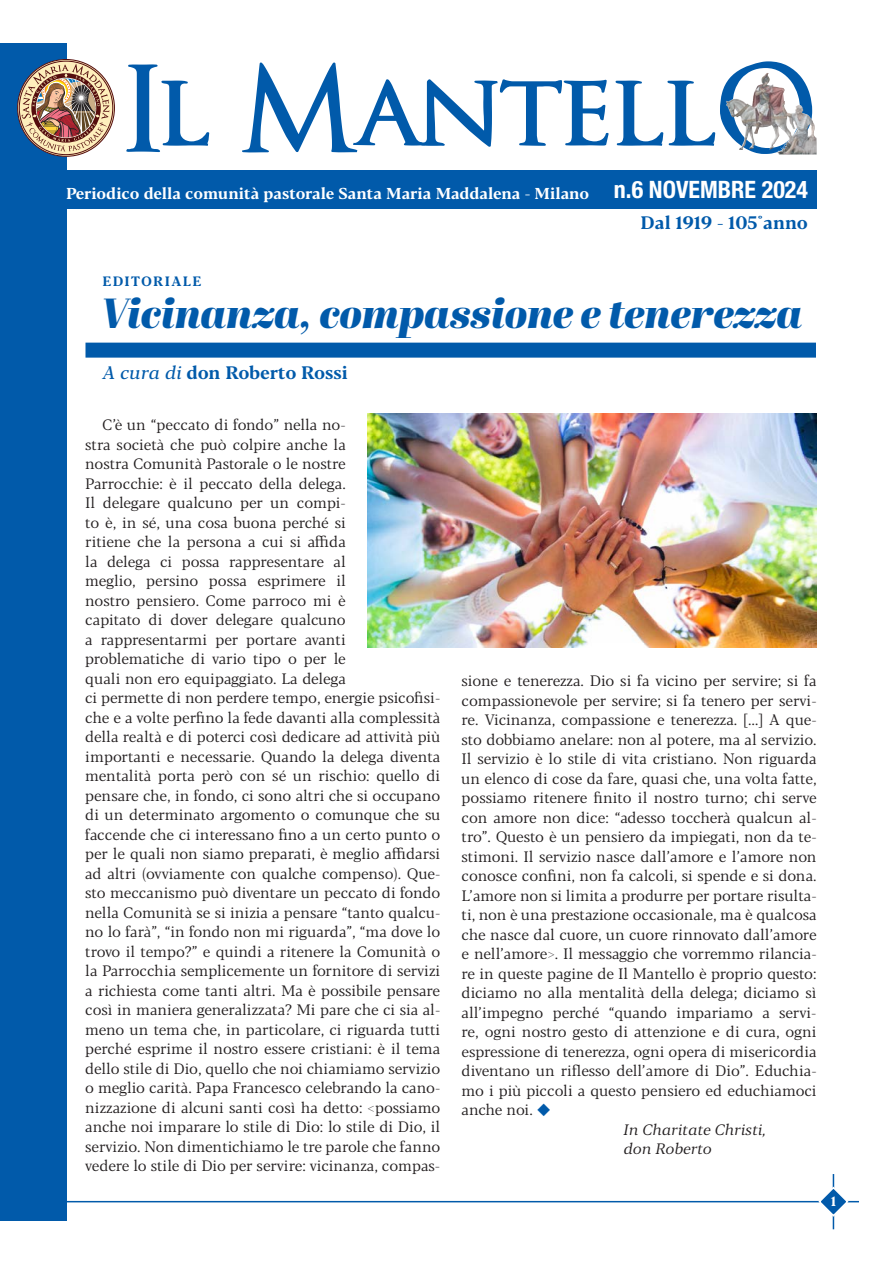
<style>
.page{position:relative;width:893px;height:1263px;background:#fff}
.page>*{position:absolute;margin:0;border:0;box-sizing:border-box;transform-origin:0 0}
.t1{font:italic 42px "Abril W01 Fatface";letter-spacing:-.01em;color:#015aaa}
.t2{font:700 condensed 24px "Helvetica Neue LT Std";color:#fff}
.t3{font:700 18px "Blacker Pro Tx";color:#015aaa}
.t4{font:700 15.75px "Blacker Pro Tx";color:#fff}
.t5{font:15px/19.5px "Blacker Pro Tx";color:#231f20}
.t6{font:italic 15px "Blacker Pro Tx";color:#231f20}
.t7{font:15px "Blacker Pro Tx";letter-spacing:-.025em;color:#231f20}
.t8{font:700 13.5px "Blacker Pro Tx";letter-spacing:.1em;color:#015aaa}
.t9{font:700 13.5px "Blacker Pro Tx";color:#fff}
.s1{font-weight:400;font-style:italic}
.s2{color:#015aaa}
</style>
<div class="page">
<div style="left:0;top:43px;width:66px;height:1177px;background:#015aaa"></div>
<hr style="left:833px;top:1174px;width:1px;height:55px;background:#015aaa">
<hr style="left:51px;top:1201px;width:808px;height:1px;background:#015aaa">
<svg style="left:817px;top:1185px;width:32px;height:33px"></svg>
<svg style="left:126px;top:61px;width:686px;height:93px"></svg>
<div style="left:57px;top:170px;width:759px;height:39px;background:#015aaa"></div>
<img style="left:726px;top:73px;width:63px;height:77px">
<div style="left:85px;top:343px;width:731px;height:15px;background:#015aaa"></div>
<img style="left:367px;top:413px;width:449px;height:235px">
<img style="left:18px;top:59px;width:96px;height:97px">
<p class="t4" style="left:66px;top:182px;width:525px">Periodico della comunità pastorale Santa Maria Maddalena - Milano</p>
<h2 class="t2" style="left:614px;top:175px;width:195px">n.6 NOVEMBRE 2024</h2>
<p class="t3" style="left:641px;top:210px;width:169px">Dal 1919 - 105°anno</p>
<p class="t8" style="left:103px;top:271px;width:101px">EDITORIALE</p>
<h1 class="t1" style="left:103px;top:289px;width:701px">Vicinanza, compassione e tenerezza</h1>
<p class="t3" style="left:103px;top:360px;width:247px"><span class="s1">A cura di</span> don Roberto Rossi</p>
<p class="t5" style="left:85px;top:415px;width:357px;text-indent:17px">C’è un “peccato di fondo” nella no-<br>stra società che può colpire anche la<br>nostra Comunità Pastorale o le nostre<br>Parrocchie: è il peccato della delega.<br>Il delegare qualcuno per un compi-<br>to è, in sé, una cosa buona perché si<br>ritiene che la persona a cui si affida<br>la delega ci possa rappresentare al<br>meglio, persino possa esprimere il<br>nostro pensiero. Come parroco mi è<br>capitato di dover delegare qualcuno<br>a rappresentarmi per portare avanti problematiche di vario tipo o per le<br>quali non ero equipaggiato. La delega<br>ci permette di non perdere tempo, energie psicofisi&shy;che e a volte perfino la fede davanti alla complessità della realtà e di poterci così dedicare ad attività più importanti e necessarie. Quando la delega diventa mentalità porta però con sé un rischio: quello di pensare che, in fondo, ci sono altri che si occupano di un determinato argomento o comunque che su faccende che ci interessano fino a un certo punto o per le quali non siamo preparati, è meglio affidarsi ad altri (ovviamente con qualche compenso). Que&shy;sto meccanismo può diventare un peccato di fondo nella Comunità se si inizia a pensare “tanto qualcu&shy;no lo farà”, “in fondo non mi riguarda”, “ma dove lo trovo il tempo?” e quindi a ritenere la Comunità o la Parrocchia semplicemente un fornitore di servizi a richiesta come tanti altri. Ma è possibile pensare così in maniera generalizzata? Mi pare che ci sia al&shy;meno un tema che, in particolare, ci riguarda tutti perché esprime il nostro essere cristiani: è il tema dello stile di Dio, quello che noi chiamiamo servizio o meglio carità. Papa Francesco celebrando la cano&shy;nizzazione di alcuni santi così ha detto: &lt;possiamo anche noi imparare lo stile di Dio: lo stile di Dio, il servizio. Non dimentichiamo le tre parole che fanno vedere lo stile di Dio per servire: vicinanza, compas-</p>
<p class="t5" style="left:462px;top:671px;width:357px">sione e tenerezza. Dio si fa vicino per servire; si fa</p>
<p class="t5" style="left:462px;top:690px;width:357px">compassionevole per servire; si fa tenero per servi-</p>
<p class="t5" style="left:462px;top:710px;width:357px">re. Vicinanza, compassione e tenerezza. […] A que-</p>
<p class="t5" style="left:462px;top:729px;width:357px">sto dobbiamo anelare: non al potere, ma al servizio.</p>
<p class="t5" style="left:462px;top:749px;width:357px">Il servizio è lo stile di vita cristiano. Non riguarda</p>
<p class="t5" style="left:462px;top:768px;width:357px">un elenco di cose da fare, quasi che, una volta fatte,</p>
<p class="t5" style="left:462px;top:788px;width:357px">possiamo ritenere finito il nostro turno; chi serve</p>
<p class="t5" style="left:462px;top:807px;width:357px">con amore non dice: “adesso toccherà qualcun al-</p>
<p class="t5" style="left:462px;top:827px;width:357px">tro”. Questo è un pensiero da impiegati, non da te-</p>
<p class="t5" style="left:462px;top:846px;width:357px">stimoni. Il servizio nasce dall’amore e l’amore non</p>
<p class="t5" style="left:462px;top:866px;width:357px">conosce confini, non fa calcoli, si spende e si dona.</p>
<p class="t5" style="left:462px;top:885px;width:357px">L’amore non si limita a produrre per portare risulta-</p>
<p class="t5" style="left:462px;top:905px;width:357px">ti, non è una prestazione occasionale, ma è qualcosa</p>
<p class="t5" style="left:462px;top:924px;width:357px">che nasce dal cuore, un cuore rinnovato dall’amore</p>
<p class="t5" style="left:462px;top:944px;width:357px">e nell’amore&gt;. Il messaggio che vorremmo rilancia-</p>
<p class="t5" style="left:462px;top:963px;width:357px">re in queste pagine de Il Mantello è proprio questo:</p>
<p class="t5" style="left:462px;top:983px;width:357px">diciamo no alla mentalità della delega; diciamo sì</p>
<p class="t5" style="left:462px;top:1002px;width:357px">all’impegno perché “quando impariamo a servi-</p>
<p class="t5" style="left:462px;top:1022px;width:357px">re, ogni nostro gesto di attenzione e di cura, ogni</p>
<p class="t5" style="left:462px;top:1041px;width:357px">espressione di tenerezza, ogni opera di misericordia</p>
<p class="t5" style="left:462px;top:1061px;width:357px">diventano un riflesso dell’amore di Dio”. Educhia-</p>
<p class="t5" style="left:462px;top:1080px;width:357px">mo i più piccoli a questo pensiero ed educhiamoci</p>
<p class="t7" style="left:462px;top:1100px;width:91px">anche noi. <span class="s2">◆</span></p>
<p class="t6" style="left:624px;top:1120px;width:144px">In Charitate Christi,</p>
<p class="t6" style="left:624px;top:1139px;width:90px">don Roberto</p>
<p class="t9" style="left:831px;top:1191px;width:7px">1</p>
</div>
